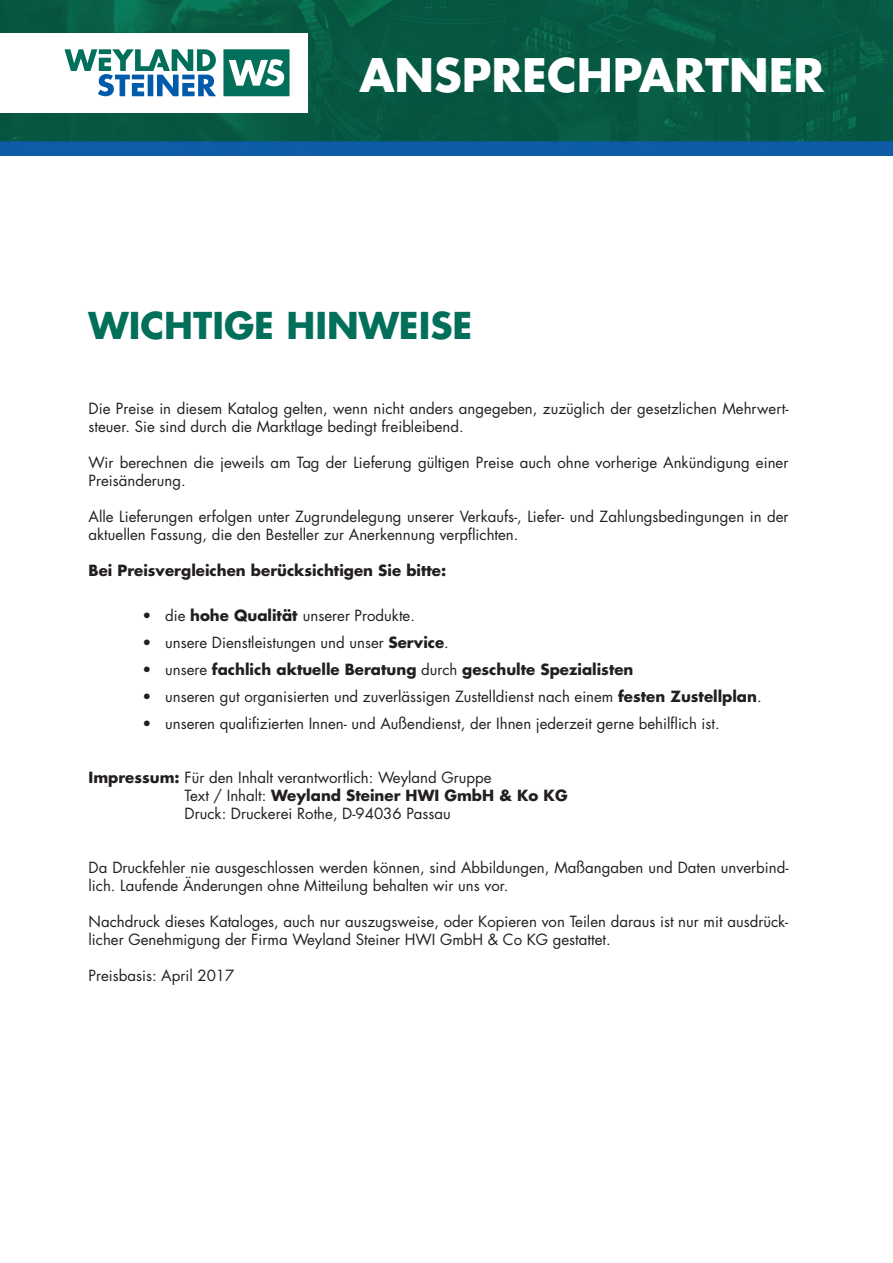
<style>
.page{position:relative;width:893px;height:1263px;background:#fff}
.page>*{position:absolute;margin:0;border:0;box-sizing:border-box;transform-origin:0 0}
.t1{font:700 45px "Futura Std";color:#fff}
.t2{font:700 36px "Futura Std";color:#016f5a}
.t3{font:15px/18px "Futura Std";color:#231f20}
.t4{font:700 15px "Futura Std";color:#231f20}
.s1{font-weight:700}
.s2{font-weight:400}
</style>
<div class="page">
<img style="left:0;top:0;width:893px;height:156px">
<div style="left:0;top:33px;width:307px;height:80px;background:#fff"></div>
<svg style="left:65px;top:49px;width:151px;height:47px"></svg>
<svg style="left:182px;top:75px;width:13px;height:4px"></svg>
<svg style="left:223px;top:39px;width:278px;height:66px"></svg>
<h1 class="t1" style="left:359px;top:45px;width:466px">ANSPRECHPARTNER</h1>
<h2 class="t2" style="left:89px;top:301px;width:385px">WICHTIGE HINWEISE</h2>
<p class="t3" style="left:89px;top:400px;width:701px">Die Preise in diesem Katalog gelten, wenn nicht anders angegeben, zuzüglich der gesetzlichen Mehrwert&shy;steuer. Sie sind durch die Marktlage bedingt freibleibend.</p>
<p class="t3" style="left:89px;top:454px;width:701px">Wir berechnen die jeweils am Tag der Lieferung gültigen Preise auch ohne vorherige Ankündigung einer<br>Preisänderung.</p>
<p class="t3" style="left:89px;top:508px;width:701px">Alle Lieferungen erfolgen unter Zugrundelegung unserer Verkaufs-, Liefer- und Zahlungsbedingungen in der aktuellen Fassung, die den Besteller zur Anerkennung verpflichten.</p>
<p class="t4" style="left:89px;top:561px;width:359px">Bei Preisvergleichen berücksichtigen Sie bitte:</p>
<p class="t3" style="left:143px;top:607px;width:274px">• die <span class="s1">hohe Qualität</span> unserer Produkte.</p>
<p class="t3" style="left:143px;top:634px;width:308px">• unsere Dienstleistungen und unser <span class="s1">Service</span>.</p>
<p class="t4" style="left:143px;top:660px;width:492px"><span class="s2">• unsere</span> fachlich aktuelle Beratung <span class="s2">durch</span> geschulte Spezialisten</p>
<p class="t3" style="left:143px;top:688px;width:621px">• unseren gut organisierten und zuverlässigen Zustelldienst nach einem <span class="s1">festen Zustellplan</span>.</p>
<p class="t3" style="left:143px;top:715px;width:579px">• unseren qualifizierten Innen- und Außendienst, der Ihnen jederzeit gerne behilflich ist.</p>
<p class="t3" style="left:185px;top:769px;width:385px;text-indent:-96px"><span class="s1">Impressum:</span> Für den Inhalt verantwortlich: Weyland Gruppe<br>Text / Inhalt: <span class="s1">Weyland Steiner HWI GmbH &amp; Ko KG<br></span>Druck: Druckerei Rothe, D-94036 Passau</p>
<p class="t3" style="left:89px;top:859px;width:701px">Da Druckfehler nie ausgeschlossen werden können, sind Abbildungen, Maßangaben und Daten unverbind&shy;lich. Laufende Änderungen ohne Mitteilung behalten wir uns vor.</p>
<p class="t3" style="left:89px;top:913px;width:701px">Nachdruck dieses Kataloges, auch nur auszugsweise, oder Kopieren von Teilen daraus ist nur mit ausdrück&shy;licher Genehmigung der Firma Weyland Steiner HWI GmbH &amp; Co KG gestattet.</p>
<p class="t3" style="left:89px;top:967px;width:147px">Preisbasis: April 2017</p>
</div>
